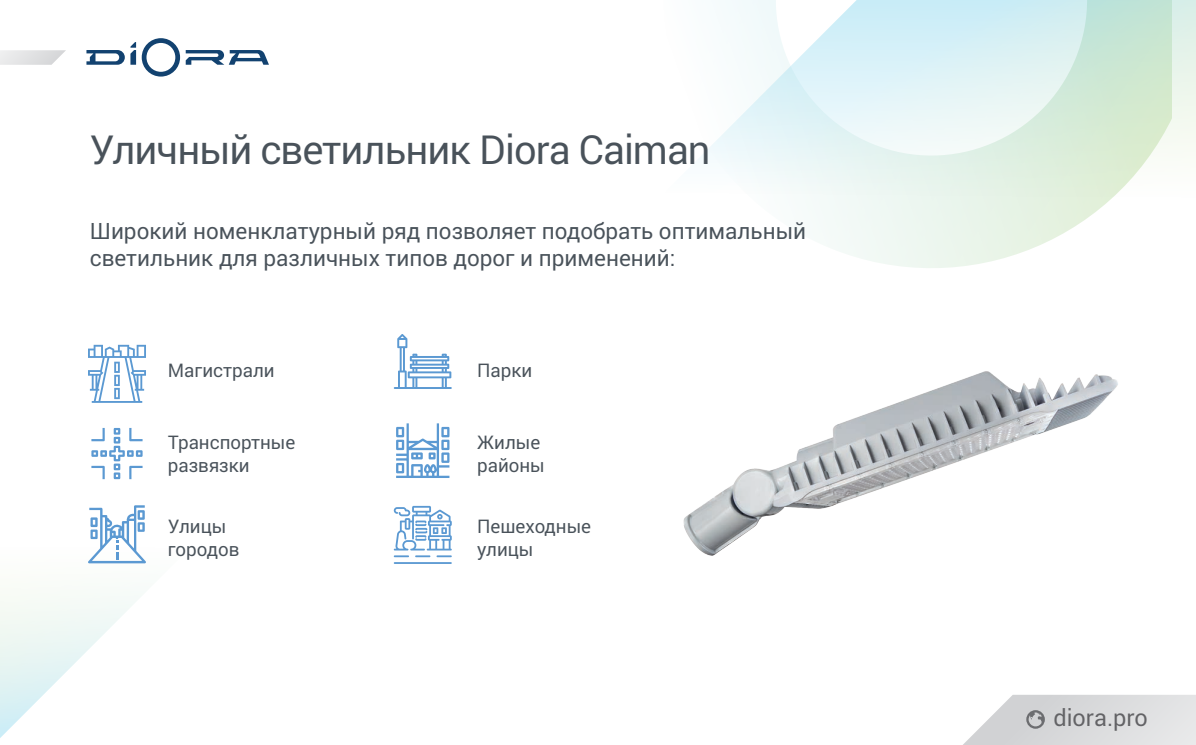
<style>
.page{position:relative;width:1196px;height:745px;background:#fff}
.page>*{position:absolute;margin:0;border:0;box-sizing:border-box;transform-origin:0 0}
.t1{font:40px "Roboto";letter-spacing:-.025em;color:#49525a}
.t2{font:23.5px "Roboto";color:#636366}
.t3{font:22.5px/27px "Roboto";color:#49525a}
.t4{font:18.75px/22.5px "Roboto";color:#49525a}
</style>
<div class="page">
<svg style="left:964px;top:695px;width:232px;height:49px;background:#dcddde"></svg>
<svg style="left:142px;top:38px;width:38px;height:38px"></svg>
<svg style="left:86px;top:42px;width:50px;height:23px"></svg>
<svg style="left:186px;top:50px;width:83px;height:15px"></svg>
<svg style="left:0;top:50px;width:66px;height:15px"></svg>
<svg style="left:814px;top:198px;width:298px;height:70px"></svg>
<svg style="left:698px;top:0;width:498px;height:198px"></svg>
<svg style="left:0;top:563px;width:146px;height:175px"></svg>
<img style="left:683px;top:371px;width:435px;height:185px">
<svg style="left:88px;top:344px;width:58px;height:58px"></svg>
<svg style="left:91px;top:428px;width:52px;height:51px"></svg>
<svg style="left:88px;top:505px;width:58px;height:58px"></svg>
<svg style="left:394px;top:334px;width:58px;height:55px"></svg>
<svg style="left:396px;top:423px;width:53px;height:54px"></svg>
<svg style="left:394px;top:505px;width:58px;height:58px"></svg>
<h1 class="t1" style="left:90px;top:122px;width:622px">Уличный светильник Diora Caiman</h1>
<p class="t3" style="left:90px;top:216px;width:718px">Широкий номенклатурный ряд позволяет подобрать оптимальный светильник для различных типов дорог и применений:</p>
<p class="t4" style="left:168px;top:358px;width:108px">Магистрали</p>
<p class="t4" style="left:477px;top:358px;width:57px">Парки</p>
<p class="t4" style="left:168px;top:430px;width:129px">Транспортные развязки</p>
<p class="t4" style="left:477px;top:430px;width:69px">Жилые районы</p>
<p class="t4" style="left:168px;top:514px;width:73px">Улицы городов</p>
<p class="t4" style="left:477px;top:514px;width:116px">Пешеходные улицы</p>
<p class="t2" style="left:1053px;top:700px;width:96px">diora.pro</p>
</div>
